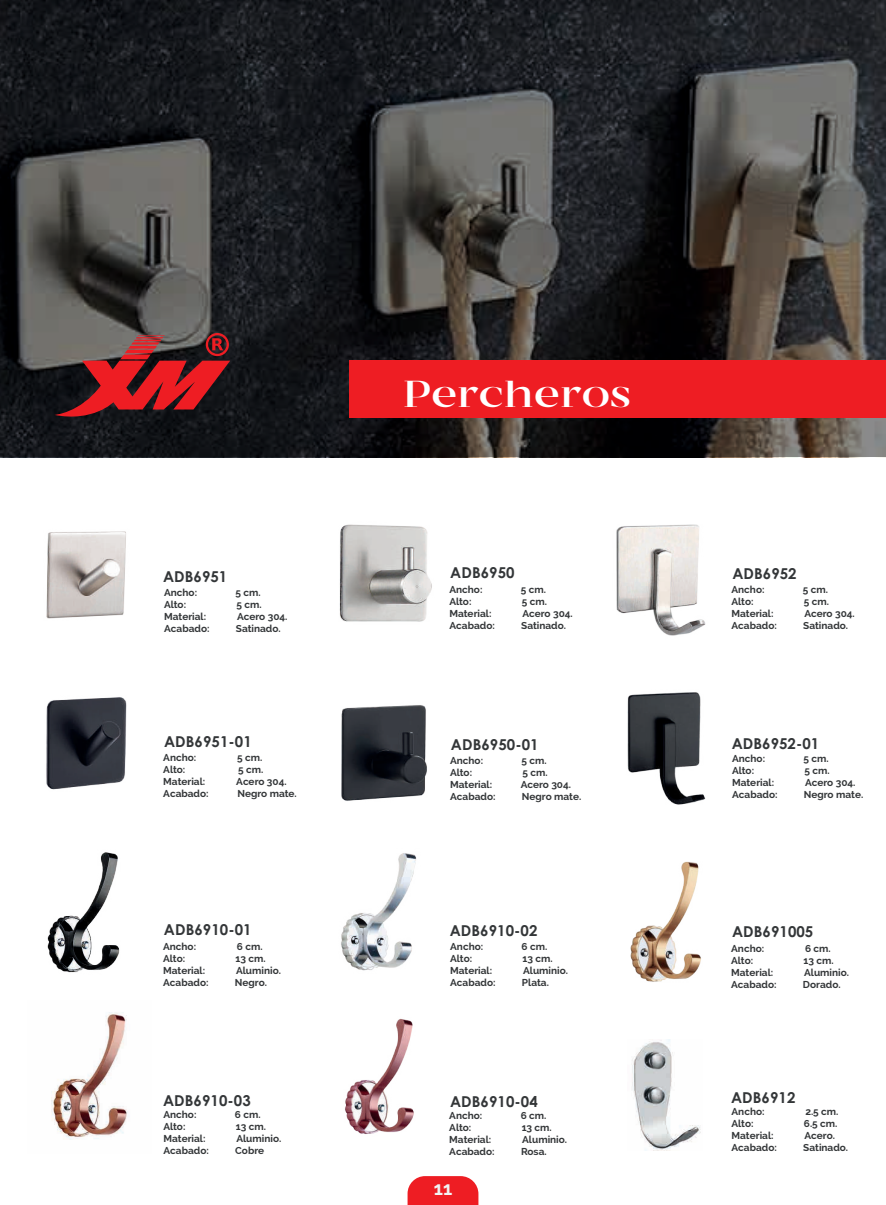
<style>
.page{position:relative;width:886px;height:1205px;background:#fff}
.page>*{position:absolute;margin:0;border:0;box-sizing:border-box;transform-origin:0 0}
.t1{font:300 37.5px "MADE Coachella";color:#fff;scale:1.12 1}
.t2{font:700 18.75px "Raleway";color:#f2f3f4}
.t3{font:700 15px "Century Gothic";letter-spacing:.005em;color:#333638}
.t4{font:700 10px "Raleway";color:#333638}
</style>
<div class="page">
<img style="left:345px;top:1018px;width:69px;height:116px">
<img style="left:341px;top:853px;width:76px;height:118px">
<img style="left:47px;top:852px;width:73px;height:121px">
<img style="left:630px;top:861px;width:71px;height:121px">
<img style="left:339px;top:524px;width:93px;height:98px">
<img style="left:616px;top:524px;width:90px;height:112px">
<img style="left:46px;top:531px;width:80px;height:88px">
<img style="left:627px;top:692px;width:79px;height:113px">
<img style="left:341px;top:705px;width:86px;height:96px">
<img style="left:46px;top:697px;width:81px;height:93px">
<svg style="left:0;top:0;width:886px;height:457px;background:#2f2f30"></svg>
<svg style="left:54px;top:333px;width:176px;height:89px;background:#76292c"></svg>
<div style="left:349px;top:360px;width:537px;height:58px;background:#ee1d23"></div>
<img style="left:51px;top:1012px;width:77px;height:128px">
<img style="left:632px;top:1039px;width:69px;height:111px">
<svg style="left:407px;top:1176px;width:71px;height:29px;background:#ef2d33"></svg>
<h3 class="t3" style="left:163px;top:565px;width:66px">ADB6951</h3>
<p class="t4" style="left:164px;top:587px;width:35px">Ancho:</p>
<p class="t4" style="left:235px;top:587px;width:27px">5 cm.</p>
<p class="t4" style="left:164px;top:599px;width:24px">Alto:</p>
<p class="t4" style="left:236px;top:599px;width:27px">5 cm.</p>
<p class="t4" style="left:164px;top:611px;width:44px">Material:</p>
<p class="t4" style="left:237px;top:611px;width:52px">Acero 304.</p>
<p class="t4" style="left:164px;top:623px;width:47px">Acabado:</p>
<p class="t4" style="left:236px;top:623px;width:46px">Satinado.</p>
<h3 class="t3" style="left:164px;top:730px;width:89px">ADB6951-01</h3>
<p class="t4" style="left:163px;top:752px;width:35px">Ancho:</p>
<p class="t4" style="left:237px;top:752px;width:27px">5 cm.</p>
<p class="t4" style="left:163px;top:764px;width:24px">Alto:</p>
<p class="t4" style="left:238px;top:764px;width:27px">5 cm.</p>
<p class="t4" style="left:163px;top:776px;width:44px">Material:</p>
<p class="t4" style="left:236px;top:776px;width:52px">Acero 304.</p>
<p class="t4" style="left:163px;top:788px;width:47px">Acabado:</p>
<p class="t4" style="left:237px;top:788px;width:61px">Negro mate.</p>
<h3 class="t3" style="left:164px;top:918px;width:89px">ADB6910-01</h3>
<p class="t4" style="left:163px;top:940px;width:35px">Ancho:</p>
<p class="t4" style="left:237px;top:940px;width:27px">6 cm.</p>
<p class="t4" style="left:163px;top:952px;width:24px">Alto:</p>
<p class="t4" style="left:235px;top:952px;width:32px">13 cm.</p>
<p class="t4" style="left:163px;top:964px;width:44px">Material:</p>
<p class="t4" style="left:236px;top:964px;width:46px">Aluminio.</p>
<p class="t4" style="left:163px;top:976px;width:47px">Acabado:</p>
<p class="t4" style="left:235px;top:976px;width:34px">Negro.</p>
<h3 class="t3" style="left:163px;top:1089px;width:89px">ADB6910-03</h3>
<p class="t4" style="left:163px;top:1109px;width:35px">Ancho:</p>
<p class="t4" style="left:235px;top:1109px;width:27px">6 cm.</p>
<p class="t4" style="left:163px;top:1121px;width:24px">Alto:</p>
<p class="t4" style="left:236px;top:1121px;width:32px">13 cm.</p>
<p class="t4" style="left:163px;top:1133px;width:44px">Material:</p>
<p class="t4" style="left:236px;top:1133px;width:46px">Aluminio.</p>
<p class="t4" style="left:163px;top:1145px;width:47px">Acabado:</p>
<p class="t4" style="left:235px;top:1145px;width:30px">Cobre</p>
<h1 class="t1" style="left:403px;top:372px;width:205px">Percheros</h1>
<h3 class="t3" style="left:450px;top:561px;width:66px">ADB6950</h3>
<p class="t4" style="left:449px;top:583px;width:35px">Ancho:</p>
<p class="t4" style="left:521px;top:583px;width:27px">5 cm.</p>
<p class="t4" style="left:449px;top:595px;width:24px">Alto:</p>
<p class="t4" style="left:522px;top:595px;width:27px">5 cm.</p>
<p class="t4" style="left:449px;top:607px;width:44px">Material:</p>
<p class="t4" style="left:522px;top:607px;width:52px">Acero 304.</p>
<p class="t4" style="left:449px;top:619px;width:47px">Acabado:</p>
<p class="t4" style="left:521px;top:619px;width:46px">Satinado.</p>
<h3 class="t3" style="left:451px;top:733px;width:89px">ADB6950-01</h3>
<p class="t4" style="left:450px;top:755px;width:35px">Ancho:</p>
<p class="t4" style="left:521px;top:755px;width:27px">5 cm.</p>
<p class="t4" style="left:450px;top:767px;width:24px">Alto:</p>
<p class="t4" style="left:522px;top:767px;width:27px">5 cm.</p>
<p class="t4" style="left:450px;top:779px;width:44px">Material:</p>
<p class="t4" style="left:521px;top:779px;width:52px">Acero 304.</p>
<p class="t4" style="left:450px;top:791px;width:47px">Acabado:</p>
<p class="t4" style="left:522px;top:791px;width:61px">Negro mate.</p>
<h3 class="t3" style="left:450px;top:919px;width:89px">ADB6910-02</h3>
<p class="t4" style="left:450px;top:941px;width:35px">Ancho:</p>
<p class="t4" style="left:521px;top:941px;width:27px">6 cm.</p>
<p class="t4" style="left:450px;top:953px;width:24px">Alto:</p>
<p class="t4" style="left:522px;top:953px;width:32px">13 cm.</p>
<p class="t4" style="left:450px;top:965px;width:44px">Material:</p>
<p class="t4" style="left:523px;top:965px;width:46px">Aluminio.</p>
<p class="t4" style="left:450px;top:977px;width:47px">Acabado:</p>
<p class="t4" style="left:522px;top:977px;width:28px">Plata.</p>
<h3 class="t3" style="left:450px;top:1090px;width:89px">ADB6910-04</h3>
<p class="t4" style="left:449px;top:1109px;width:35px">Ancho:</p>
<p class="t4" style="left:521px;top:1109px;width:27px">6 cm.</p>
<p class="t4" style="left:449px;top:1121px;width:24px">Alto:</p>
<p class="t4" style="left:522px;top:1121px;width:32px">13 cm.</p>
<p class="t4" style="left:449px;top:1133px;width:44px">Material:</p>
<p class="t4" style="left:522px;top:1133px;width:46px">Aluminio.</p>
<p class="t4" style="left:449px;top:1145px;width:47px">Acabado:</p>
<p class="t4" style="left:521px;top:1145px;width:27px">Rosa.</p>
<h2 class="t2" style="left:434px;top:1177px;width:20px">11</h2>
<h3 class="t3" style="left:732px;top:562px;width:66px">ADB6952</h3>
<p class="t4" style="left:731px;top:584px;width:35px">Ancho:</p>
<p class="t4" style="left:803px;top:584px;width:27px">5 cm.</p>
<p class="t4" style="left:731px;top:596px;width:24px">Alto:</p>
<p class="t4" style="left:804px;top:596px;width:27px">5 cm.</p>
<p class="t4" style="left:731px;top:608px;width:44px">Material:</p>
<p class="t4" style="left:804px;top:608px;width:52px">Acero 304.</p>
<p class="t4" style="left:731px;top:620px;width:47px">Acabado:</p>
<p class="t4" style="left:803px;top:620px;width:46px">Satinado.</p>
<h3 class="t3" style="left:732px;top:732px;width:89px">ADB6952-01</h3>
<p class="t4" style="left:732px;top:753px;width:35px">Ancho:</p>
<p class="t4" style="left:803px;top:753px;width:27px">5 cm.</p>
<p class="t4" style="left:732px;top:765px;width:24px">Alto:</p>
<p class="t4" style="left:804px;top:765px;width:27px">5 cm.</p>
<p class="t4" style="left:732px;top:777px;width:44px">Material:</p>
<p class="t4" style="left:805px;top:777px;width:52px">Acero 304.</p>
<p class="t4" style="left:732px;top:789px;width:47px">Acabado:</p>
<p class="t4" style="left:804px;top:789px;width:61px">Negro mate.</p>
<h3 class="t3" style="left:732px;top:920px;width:83px">ADB691005</h3>
<p class="t4" style="left:731px;top:942px;width:35px">Ancho:</p>
<p class="t4" style="left:805px;top:942px;width:27px">6 cm.</p>
<p class="t4" style="left:731px;top:954px;width:24px">Alto:</p>
<p class="t4" style="left:803px;top:954px;width:32px">13 cm.</p>
<p class="t4" style="left:731px;top:966px;width:44px">Material:</p>
<p class="t4" style="left:804px;top:966px;width:46px">Aluminio.</p>
<p class="t4" style="left:731px;top:978px;width:47px">Acabado:</p>
<p class="t4" style="left:803px;top:978px;width:39px">Dorado.</p>
<h3 class="t3" style="left:731px;top:1086px;width:66px">ADB6912</h3>
<p class="t4" style="left:731px;top:1106px;width:35px">Ancho:</p>
<p class="t4" style="left:805px;top:1106px;width:35px">2.5 cm.</p>
<p class="t4" style="left:731px;top:1118px;width:24px">Alto:</p>
<p class="t4" style="left:804px;top:1118px;width:35px">6.5 cm.</p>
<p class="t4" style="left:731px;top:1130px;width:44px">Material:</p>
<p class="t4" style="left:804px;top:1130px;width:32px">Acero.</p>
<p class="t4" style="left:731px;top:1142px;width:47px">Acabado:</p>
<p class="t4" style="left:803px;top:1142px;width:46px">Satinado.</p>
</div>
